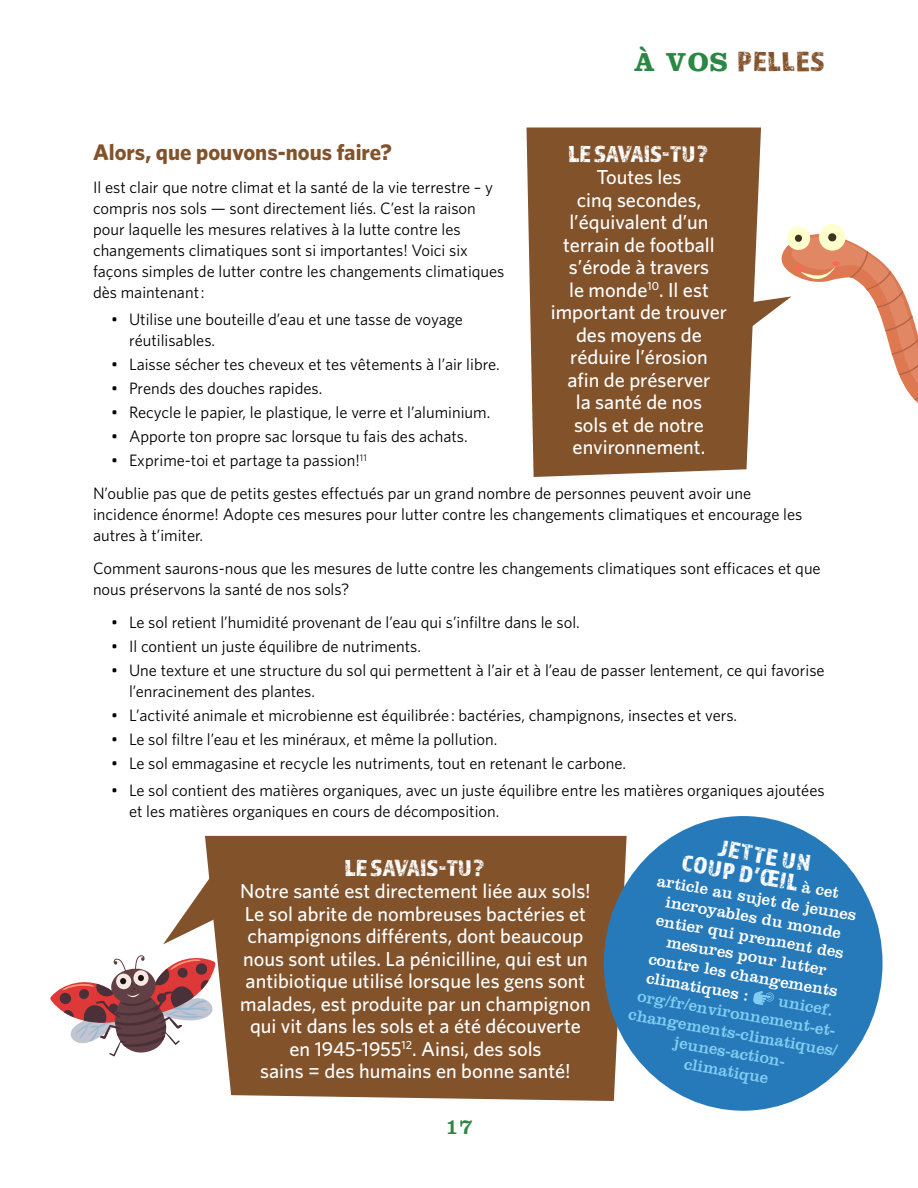
<style>
.page{position:relative;width:918px;height:1188px;background:#fff}
.page>*{position:absolute;margin:0;border:0;box-sizing:border-box;transform-origin:0 0}
.t1{font:28.5px "Almaq Rough";letter-spacing:.04em;color:#82522b}
.t2{font:24px/21px "Almaq Rough";color:#fff;text-align:center}
.t3{font:700 22.5px "Whitney";color:#82522b}
.t4{font:22.5px "Clarendon";color:#2b8844}
.t5{font:500 20.25px/22.5px "Whitney";color:#fff;text-align:center}
.t6{font:16.5px/21px "Whitney";color:#000}
.t7{font:16.5px "Clarendon LT Std";color:#fff}
.t8{font:16.5px "Clarendon LT Std";color:#81cef3}
.s1{font-family:"Clarendon";font-weight:700;font-size:27px;color:#2b8844}
.s2{font-family:"Clarendon LT Std";font-size:16.5px}
</style>
<div class="page">
<div style="left:526px;top:128px;width:235px;height:349px;background:#82522b"></div>
<svg style="left:163px;top:885px;width:42px;height:59px"></svg>
<div style="left:205px;top:836px;width:422px;height:265px;background:#82522b"></div>
<svg style="left:722px;top:223px;width:196px;height:198px"></svg>
<div style="left:832px;top:261px;width:8px;height:5px;background:#ff6756;border-radius:50%"></div>
<div style="left:795px;top:266px;width:8px;height:5px;background:#ff6756;border-radius:50%"></div>
<div style="left:604px;top:816px;width:279px;height:295px;background:#277aba;border-radius:50%"></div>
<svg style="left:753px;top:991px;width:21px;height:14px"></svg>
<svg style="left:50px;top:955px;width:166px;height:101px"></svg>
<h1 class="t1" style="left:634px;top:45px;width:192px"><span class="s1">À VOS</span> PELLES</h1>
<h3 class="t3" style="left:93px;top:139px;width:300px">Alors, que pouvons-nous faire?</h3>
<p class="t6" style="left:93px;top:177px;width:413px">Il est clair que notre climat et la santé de la vie terrestre – y compris nos sols — sont directement liés. C’est la raison pour laquelle les mesures relatives à la lutte contre les changements climatiques sont si importantes! Voici six façons simples de lutter contre les changements climatiques dès maintenant :</p>
<p class="t6" style="left:129px;top:309px;width:336px;text-indent:-18px">• Utilise une bouteille d’eau et une tasse de voyage réutilisables.</p>
<p class="t6" style="left:111px;top:354px;width:390px">• Laisse sécher tes cheveux et tes vêtements à l’air libre.</p>
<p class="t6" style="left:111px;top:378px;width:213px">• Prends des douches rapides.</p>
<p class="t6" style="left:111px;top:402px;width:381px">• Recycle le papier, le plastique, le verre et l’aluminium.</p>
<p class="t6" style="left:111px;top:426px;width:358px">• Apporte ton propre sac lorsque tu fais des achats.</p>
<p class="t6" style="left:93px;top:444px;width:660px;line-height:33px;text-indent:18px">• Exprime-toi et partage ta passion!<sup>11<br></sup>N’oublie pas que de petits gestes effectués par un grand nombre de personnes peuvent avoir une</p>
<p class="t6" style="left:93px;top:504px;width:711px">incidence énorme! Adopte ces mesures pour lutter contre les changements climatiques et encourage les autres à t’imiter.</p>
<p class="t6" style="left:93px;top:558px;width:729px">Comment saurons-nous que les mesures de lutte contre les changements climatiques sont efficaces et que nous préservons la santé de nos sols?</p>
<p class="t6" style="left:111px;top:612px;width:470px">• Le sol retient l’humidité provenant de l’eau qui s’infiltre dans le sol.</p>
<p class="t6" style="left:111px;top:636px;width:312px">• Il contient un juste équilibre de nutriments.</p>
<p class="t6" style="left:129px;top:660px;width:697px;text-indent:-18px">• Une texture et une structure du sol qui permettent à l’air et à l’eau de passer lentement, ce qui favorise l’enracinement des plantes.</p>
<p class="t6" style="left:111px;top:705px;width:628px">• L’activité animale et microbienne est équilibrée : bactéries, champignons, insectes et vers.</p>
<p class="t6" style="left:111px;top:729px;width:388px">• Le sol filtre l’eau et les minéraux, et même la pollution.</p>
<p class="t6" style="left:111px;top:753px;width:517px">• Le sol emmagasine et recycle les nutriments, tout en retenant le carbone.</p>
<p class="t6" style="left:129px;top:780px;width:697px;text-indent:-18px">• Le sol contient des matières organiques, avec un juste équilibre entre les matières organiques ajoutées et les matières organiques en cours de décomposition.</p>
<h2 class="t2" style="left:568px;top:142px;width:141px">LE SAVAIS-TU?</h2>
<p class="t5" style="left:551px;top:165px;width:178px">Toutes les<br>cinq secondes, l’équivalent d’un terrain de football s’érode à travers<br>le monde<sup>10</sup>. Il est important de trouver des moyens de réduire l’érosion<br>afin de préserver<br>la santé de nos<br>sols et de notre environnement.</p>
<h2 class="t2" style="left:345px;top:856px;width:141px">LE SAVAIS-TU?</h2>
<p class="t5" style="left:240px;top:879px;width:352px">Notre santé est directement liée aux sols!<br>Le sol abrite de nombreuses bactéries et champignons différents, dont beaucoup nous sont utiles. La pénicilline, qui est un antibiotique utilisé lorsque les gens sont malades, est produite par un champignon qui vit dans les sols et a été découverte en 1945-1955<sup>12</sup>. Ainsi, des sols<br>sains = des humains en bonne santé!</p>
<h3 class="t4" style="left:445px;top:1113px;width:29px">17</h3>
<h2 class="t2" style="left:688px;top:831px;width:161px;rotate:10deg">JETTE UN<br>COUP D’ŒIL <span class="s2">à cet</span></h2>
<p class="t7" style="left:659px;top:871px;width:203px;rotate:10deg">article au sujet de jeunes</p>
<p class="t7" style="left:668px;top:892px;width:179px;rotate:10deg">incroyables du monde</p>
<p class="t7" style="left:658px;top:910px;width:192px;rotate:10deg">entier qui prennent des</p>
<p class="t7" style="left:668px;top:932px;width:164px;rotate:10deg">mesures pour lutter</p>
<p class="t7" style="left:651px;top:949px;width:193px;rotate:10deg">contre les changements</p>
<p class="t7" style="left:648px;top:968px;width:105px;rotate:10deg">climatiques :</p>
<p class="t8" style="left:639px;top:986px;width:205px;rotate:10deg">org/fr/environnement-et-</p>
<p class="t8" style="left:780px;top:991px;width:57px;rotate:10deg">unicef.</p>
<p class="t8" style="left:631px;top:1005px;width:213px;rotate:10deg">changements-climatiques/</p>
<p class="t8" style="left:676px;top:1032px;width:117px;rotate:10deg">jeunes-action-</p>
<p class="t8" style="left:686px;top:1054px;width:87px;rotate:10deg">climatique</p>
</div>
